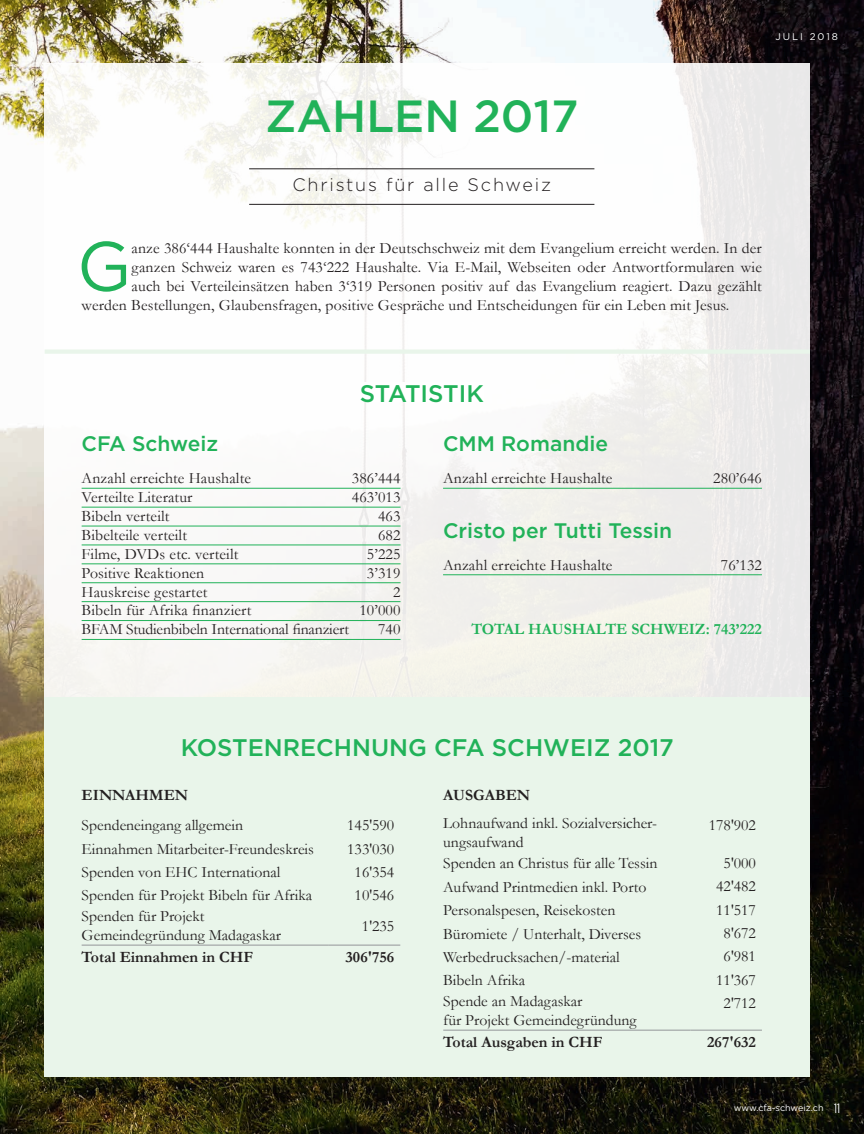
<style>
.page{position:relative;width:864px;height:1134px;background:#fff}
.page>*{position:absolute;margin:0;border:0;box-sizing:border-box;transform-origin:0 0}
.t1{font:69.75px "Gotham";color:#21b259}
.t2{font:500 45px "Gotham";color:#21b259}
.t3{font:500 24px "Gotham";color:#21b259}
.t4{font:500 21px "Gotham";color:#21b259}
.t5{font:300 18px "Gotham";letter-spacing:.1em;color:#231f20}
.t6{font:15.75px/18.9px "Garamond";letter-spacing:.01em;color:#231f20}
.t7{font:700 15.75px "Garamond";color:#231f20}
.t8{font:15.75px "Garamond";letter-spacing:-.01em;color:#231f20}
.t9{font:700 15.75px "Garamond";color:#21b259}
.t10{font:9.75px "Gotham";letter-spacing:.2em;color:#fff}
.t11{font:9px "Gotham";color:#fff}
.s1{font-family:"Gotham Condensed";font-size:13.5px}
</style>
<div class="page">
<img style="left:0;top:0;width:864px;height:1134px">
<div style="left:45px;top:64px;width:765px;height:1013px;background:linear-gradient(to right,#fefefc,#f0efee)"></div>
<div style="left:45px;top:697px;width:765px;height:380px;background:#e9f5ea"></div>
<hr style="left:249px;top:169px;width:345px;height:1px;background:#231f20">
<hr style="left:249px;top:204px;width:345px;height:1px;background:#231f20">
<hr style="left:443px;top:1030px;width:247px;height:1px;background:#939598">
<hr style="left:690px;top:1030px;width:72px;height:1px;background:#939598">
<hr style="left:82px;top:945px;width:247px;height:1px;background:#939598">
<hr style="left:329px;top:945px;width:71px;height:1px;background:#939598">
<hr style="left:82px;top:488px;width:319px;height:1px;background:#21b259">
<hr style="left:82px;top:507px;width:319px;height:1px;background:#21b259">
<hr style="left:82px;top:526px;width:319px;height:1px;background:#21b259">
<hr style="left:82px;top:545px;width:319px;height:1px;background:#21b259">
<hr style="left:82px;top:563px;width:319px;height:1px;background:#21b259">
<hr style="left:82px;top:582px;width:319px;height:1px;background:#21b259">
<hr style="left:82px;top:601px;width:319px;height:1px;background:#21b259">
<hr style="left:82px;top:620px;width:319px;height:1px;background:#21b259">
<hr style="left:82px;top:639px;width:319px;height:1px;background:#21b259">
<hr style="left:443px;top:488px;width:319px;height:1px;background:#21b259">
<hr style="left:443px;top:574px;width:319px;height:1px;background:#21b259">
<div style="left:360px;top:382px;width:124px;height:20px;background:#fff"></div>
<div style="left:45px;top:349px;width:765px;height:5px;background:#e9f5ea"></div>
<p class="t10" style="left:775px;top:30px;width:64px">JULI 2018</p>
<h2 class="t2" style="left:265px;top:87px;width:315px">ZAHLEN 2017</h2>
<p class="t5" style="left:293px;top:173px;width:260px">Christus für alle Schweiz</p>
<h1 class="t1" style="left:77px;top:222px;width:56px">G</h1>
<p class="t6" style="left:132px;top:238px;width:632px">anze 386‘444 Haushalte konnten in der Deutschschweiz mit dem Evangelium erreicht werden. In der</p>
<p class="t6" style="left:132px;top:257px;width:632px">ganzen Schweiz waren es 743‘222 Haushalte. Via E-Mail, Webseiten oder Antwortformularen wie</p>
<p class="t6" style="left:132px;top:276px;width:632px">auch bei Verteileinsätzen haben 3‘319 Personen positiv auf das Evangelium reagiert. Dazu gezählt</p>
<p class="t6" style="left:82px;top:295px;width:649px">werden Bestellungen, Glaubensfragen, positive Gespräche und Entscheidungen für ein Leben mit Jesus.</p>
<h3 class="t3" style="left:360px;top:377px;width:125px">STATISTIK</h3>
<h3 class="t4" style="left:82px;top:430px;width:138px">CFA Schweiz</h3>
<p class="t6" style="left:82px;top:468px;width:171px">Anzahl erreichte Haushalte</p>
<p class="t6" style="left:352px;top:468px;width:50px">386’444</p>
<p class="t6" style="left:82px;top:487px;width:112px">Verteilte Literatur</p>
<p class="t6" style="left:352px;top:487px;width:50px">463’013</p>
<p class="t6" style="left:82px;top:506px;width:89px">Bibeln verteilt</p>
<p class="t6" style="left:378px;top:506px;width:24px">463</p>
<p class="t6" style="left:82px;top:525px;width:107px">Bibelteile verteilt</p>
<p class="t6" style="left:378px;top:525px;width:24px">682</p>
<p class="t6" style="left:82px;top:544px;width:158px">Filme, DVDs etc. verteilt</p>
<p class="t6" style="left:367px;top:544px;width:35px">5’225</p>
<p class="t6" style="left:82px;top:563px;width:124px">Positive Reaktionen</p>
<p class="t6" style="left:367px;top:563px;width:35px">3’319</p>
<p class="t6" style="left:82px;top:582px;width:127px">Hauskreise gestartet</p>
<p class="t6" style="left:393px;top:582px;width:9px">2</p>
<p class="t6" style="left:82px;top:601px;width:171px">Bibeln für Afrika finanziert</p>
<p class="t6" style="left:359px;top:601px;width:43px">10’000</p>
<p class="t8" style="left:82px;top:619px;width:269px">BFAM Studienbibeln International finanziert</p>
<p class="t6" style="left:378px;top:620px;width:24px">740</p>
<h3 class="t4" style="left:443px;top:430px;width:167px">CMM Romandie</h3>
<p class="t6" style="left:443px;top:468px;width:171px">Anzahl erreichte Haushalte</p>
<p class="t6" style="left:713px;top:468px;width:50px">280’646</p>
<h3 class="t4" style="left:443px;top:517px;width:231px">Cristo per Tutti Tessin</h3>
<p class="t6" style="left:443px;top:555px;width:171px">Anzahl erreichte Haushalte</p>
<p class="t6" style="left:721px;top:555px;width:43px">76’132</p>
<p class="t9" style="left:471px;top:620px;width:292px">TOTAL HAUSHALTE SCHWEIZ: 743’222</p>
<h3 class="t3" style="left:181px;top:731px;width:495px">KOSTENRECHNUNG CFA SCHWEIZ 2017</h3>
<p class="t7" style="left:82px;top:786px;width:108px">EINNAHMEN</p>
<p class="t6" style="left:82px;top:815px;width:163px">Spendeneingang allgemein</p>
<p class="t6" style="left:347px;top:815px;width:49px">145'590</p>
<p class="t6" style="left:82px;top:839px;width:234px">Einnahmen Mitarbeiter-Freundeskreis</p>
<p class="t6" style="left:347px;top:839px;width:49px">133'030</p>
<p class="t6" style="left:82px;top:862px;width:200px">Spenden von EHC International</p>
<p class="t6" style="left:355px;top:862px;width:41px">16'354</p>
<p class="t6" style="left:82px;top:886px;width:232px">Spenden für Projekt Bibeln für Afrika</p>
<p class="t6" style="left:355px;top:886px;width:41px">10'546</p>
<p class="t6" style="left:82px;top:907px;width:201px">Spenden für Projekt<br>Gemeindegründung Madagaskar</p>
<p class="t6" style="left:362px;top:916px;width:34px">1'235</p>
<p class="t7" style="left:82px;top:948px;width:173px">Total Einnahmen in CHF</p>
<p class="t7" style="left:346px;top:948px;width:50px">306'756</p>
<p class="t7" style="left:443px;top:786px;width:88px">AUSGABEN</p>
<p class="t6" style="left:443px;top:813px;width:215px">Lohnaufwand inkl. Sozialversicher&shy;ungsaufwand</p>
<p class="t6" style="left:709px;top:815px;width:49px">178'902</p>
<p class="t6" style="left:443px;top:854px;width:216px">Spenden an Christus für alle Tessin</p>
<p class="t6" style="left:724px;top:853px;width:34px">5'000</p>
<p class="t6" style="left:443px;top:877px;width:205px">Aufwand Printmedien inkl. Porto</p>
<p class="t6" style="left:716px;top:876px;width:41px">42'482</p>
<p class="t6" style="left:443px;top:900px;width:174px">Personalspesen, Reisekosten</p>
<p class="t6" style="left:716px;top:900px;width:41px">11'517</p>
<p class="t6" style="left:443px;top:924px;width:200px">Büromiete / Unterhalt, Diverses</p>
<p class="t6" style="left:724px;top:923px;width:34px">8'672</p>
<p class="t6" style="left:443px;top:947px;width:178px">Werbedrucksachen/-material</p>
<p class="t6" style="left:724px;top:947px;width:34px">6'981</p>
<p class="t6" style="left:443px;top:970px;width:83px">Bibeln Afrika</p>
<p class="t6" style="left:716px;top:970px;width:41px">11'367</p>
<p class="t6" style="left:443px;top:992px;width:195px">Spende an Madagaskar<br>für Projekt Gemeindegründung</p>
<p class="t6" style="left:724px;top:993px;width:34px">2'712</p>
<p class="t7" style="left:443px;top:1033px;width:161px">Total Ausgaben in CHF</p>
<p class="t7" style="left:707px;top:1033px;width:50px">267'632</p>
<p class="t11" style="left:734px;top:1102px;width:108px">www.cfa-schweiz.ch <span class="s1">11</span></p>
</div>
